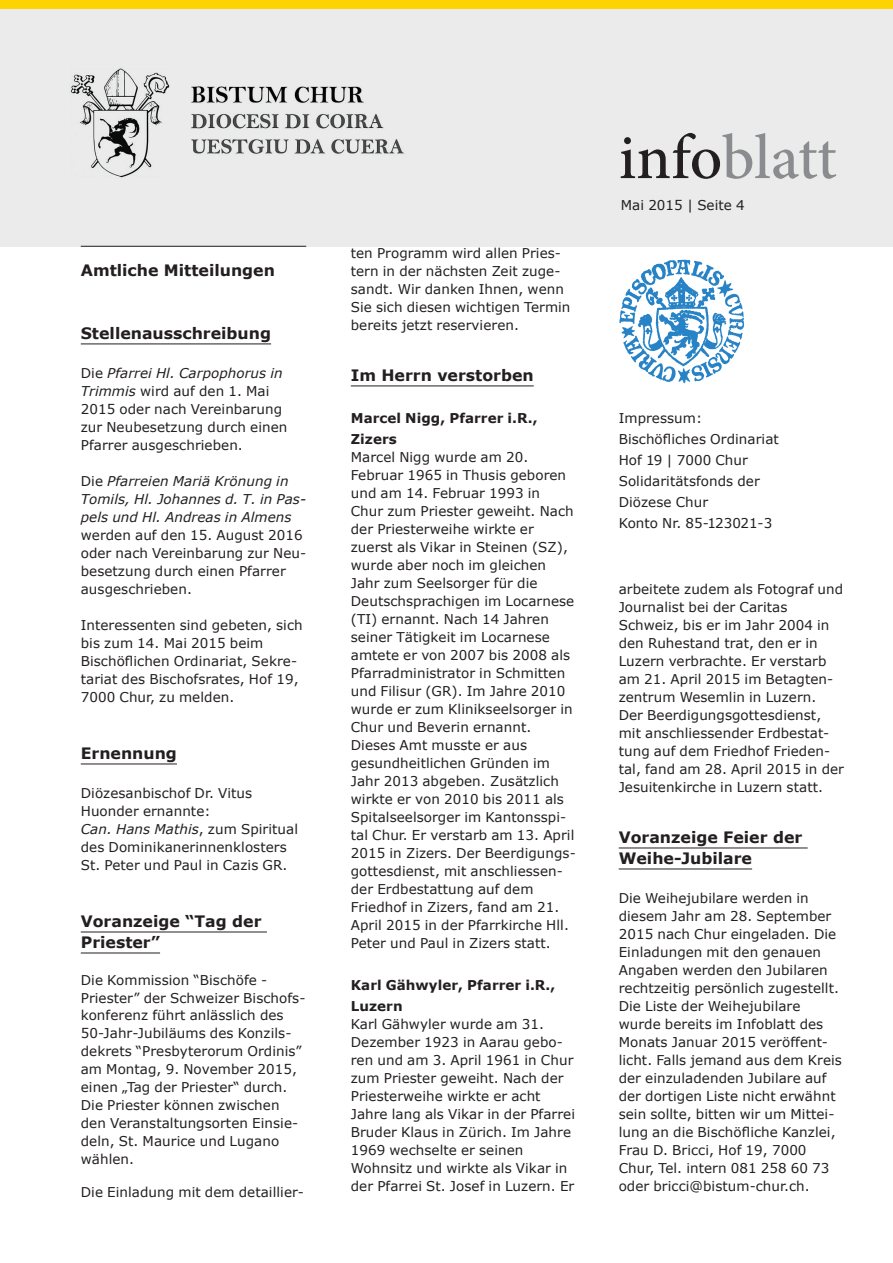
<style>
.page{position:relative;width:893px;height:1263px;background:#fff}
.page>*{position:absolute;margin:0;border:0;box-sizing:border-box;transform-origin:0 0}
.t1{font:500 63.6px "Minion Pro";letter-spacing:-.005em;color:#8a8c8f}
.t2{font:700 15.75px/21px "Verdana";color:#231f20}
.t3{font:13.5px/18px "Verdana";letter-spacing:.005em;color:#231f20}
.t4{font:italic 13.5px/18px "Verdana";letter-spacing:.005em;color:#231f20}
.t5{font:700 13.5px/21px "Verdana";letter-spacing:.005em;color:#231f20}
.s1{font-style:italic}
.s2{font-style:normal}
.s3{color:#231f20}
</style>
<div class="page">
<div style="left:0;top:9px;width:893px;height:238px;background:#eaebea"></div>
<hr style="left:81px;top:246px;width:225px;height:1px;background:#231f20">
<hr style="left:81px;top:344px;width:190px;height:1px;background:#231f20">
<hr style="left:81px;top:764px;width:96px;height:1px;background:#231f20">
<hr style="left:81px;top:932px;width:186px;height:1px;background:#231f20">
<hr style="left:81px;top:953px;width:79px;height:1px;background:#231f20">
<div style="left:0;top:0;width:893px;height:9px;background:#fed304"></div>
<hr style="left:351px;top:386px;width:183px;height:1px;background:#231f20">
<hr style="left:619px;top:848px;width:189px;height:1px;background:#231f20">
<hr style="left:619px;top:869px;width:133px;height:1px;background:#231f20">
<img style="left:619px;top:259px;width:125px;height:124px">
<p class="t2" style="left:81px;top:260px;width:196px">Amtliche Mitteilungen</p>
<p class="t2" style="left:81px;top:323px;width:192px">Stellenausschreibung</p>
<p class="t3" style="left:81px;top:364px;width:208px">Die <span class="s1">Pfarrei Hl. Carpophorus in<br>Trimmis</span> wird auf den 1. Mai<br>2015 oder nach Vereinbarung zur Neubesetzung durch einen<br>Pfarrer ausgeschrieben.</p>
<p class="t4" style="left:81px;top:472px;width:227px"><span class="s2">Die</span> Pfarreien Mariä Krönung in<br>Tomils, Hl. Johannes d. T. in Pas&shy;pels und Hl. Andreas in Almens</p>
<p class="t3" style="left:81px;top:526px;width:227px">werden auf den 15. August 2016 oder nach Vereinbarung zur Neu&shy;besetzung durch einen Pfarrer ausgeschrieben.</p>
<p class="t3" style="left:81px;top:616px;width:223px">Interessenten sind gebeten, sich bis zum 14. Mai 2015 beim<br>Bischöflichen Ordinariat, Sekre&shy;tariat des Bischofsrates, Hof 19,<br>7000 Chur, zu melden.</p>
<p class="t2" style="left:81px;top:743px;width:98px">Ernennung</p>
<p class="t3" style="left:81px;top:784px;width:219px">Diözesanbischof Dr. Vitus<br>Huonder ernannte:<br><span class="s1">Can. Hans Mathis</span>, zum Spiritual des Dominikanerinnenklosters<br>St. Peter und Paul in Cazis GR.</p>
<p class="t2" style="left:81px;top:911px;width:182px">Voranzeige “Tag der<br>Priester”</p>
<p class="t3" style="left:81px;top:970px;width:226px">Die Kommission “Bischöfe -<br>Priester” der Schweizer Bischofs&shy;konferenz führt anlässlich des<br>50-Jahr-Jubiläums des Konzils&shy;dekrets “Presbyterorum Ordinis” am Montag, 9. November 2015, einen „Tag der Priester“ durch.<br>Die Priester können zwischen den Veranstaltungsorten Einsie&shy;deln, St. Maurice und Lugano wählen.</p>
<p class="t3" style="left:81px;top:1183px;width:225px">Die Einladung mit dem detaillier-</p>
<p class="t3" style="left:351px;top:244px;width:221px">ten Programm wird allen Pries&shy;tern in der nächsten Zeit zuge&shy;sandt. Wir danken Ihnen, wenn<br>Sie sich diesen wichtigen Termin bereits jetzt reservieren.</p>
<p class="t2" style="left:351px;top:365px;width:184px">Im Herrn verstorben</p>
<p class="t5" style="left:351px;top:408px;width:188px">Marcel Nigg, Pfarrer i.R.,<br>Zizers</p>
<p class="t3" style="left:351px;top:448px;width:227px">Marcel Nigg wurde am 20.<br>Februar 1965 in Thusis geboren und am 14. Februar 1993 in<br>Chur zum Priester geweiht. Nach der Priesterweihe wirkte er zuerst als Vikar in Steinen (SZ), wurde aber noch im gleichen<br>Jahr zum Seelsorger für die<br>Deutschsprachigen im Locarnese (TI) ernannt. Nach 14 Jahren seiner Tätigkeit im Locarnese amtete er von 2007 bis 2008 als<br>Pfarradministrator in Schmitten und Filisur (GR). Im Jahre 2010 wurde er zum Klinikseelsorger in<br>Chur und Beverin ernannt.<br>Dieses Amt musste er aus gesundheitlichen Gründen im<br>Jahr 2013 abgeben. Zusätzlich wirkte er von 2010 bis 2011 als<br>Spitalseelsorger im Kantonsspi&shy;tal Chur. Er verstarb am 13. April<br>2015 in Zizers. Der Beerdigungs&shy;gottesdienst, mit anschliessen&shy;der Erdbestattung auf dem<br>Friedhof in Zizers, fand am 21.<br>April 2015 in der Pfarrkirche Hll.<br>Peter und Paul in Zizers statt.</p>
<p class="t5" style="left:351px;top:975px;width:206px">Karl Gähwyler, Pfarrer i.R.,<br>Luzern</p>
<p class="t3" style="left:351px;top:1015px;width:226px">Karl Gähwyler wurde am 31.<br>Dezember 1923 in Aarau gebo&shy;ren und am 3. April 1961 in Chur zum Priester geweiht. Nach der<br>Priesterweihe wirkte er acht<br>Jahre lang als Vikar in der Pfarrei<br>Bruder Klaus in Zürich. Im Jahre<br>1969 wechselte er seinen<br>Wohnsitz und wirkte als Vikar in der Pfarrei St. Josef in Luzern. Er</p>
<h1 class="t1" style="left:619px;top:115px;width:220px"><span class="s3">info</span>blatt</h1>
<p class="t3" style="left:621px;top:196px;width:125px">Mai 2015 | Seite 4</p>
<p class="t3" style="left:619px;top:408px;width:162px;line-height:21px">Impressum:<br>Bischöfliches Ordinariat<br>Hof 19 | 7000 Chur<br>Solidaritätsfonds der<br>Diözese Chur<br>Konto Nr. 85-123021-3</p>
<p class="t3" style="left:619px;top:580px;width:227px">arbeitete zudem als Fotograf und<br>Journalist bei der Caritas<br>Schweiz, bis er im Jahr 2004 in den Ruhestand trat, den er in<br>Luzern verbrachte. Er verstarb am 21. April 2015 im Betagten&shy;zentrum Wesemlin in Luzern.<br>Der Beerdigungsgottesdienst, mit anschliessender Erdbestat&shy;tung auf dem Friedhof Frieden&shy;tal, fand am 28. April 2015 in der<br>Jesuitenkirche in Luzern statt.</p>
<p class="t2" style="left:619px;top:827px;width:185px">Voranzeige Feier der<br>Weihe-Jubilare</p>
<p class="t3" style="left:619px;top:889px;width:225px">Die Weihejubilare werden in diesem Jahr am 28. September<br>2015 nach Chur eingeladen. Die<br>Einladungen mit den genauen<br>Angaben werden den Jubilaren rechtzeitig persönlich zugestellt.<br>Die Liste der Weihejubilare wurde bereits im Infoblatt des<br>Monats Januar 2015 veröffent&shy;licht. Falls jemand aus dem Kreis der einzuladenden Jubilare auf der dortigen Liste nicht erwähnt sein sollte, bitten wir um Mittei&shy;lung an die Bischöfliche Kanzlei,<br>Frau D. Bricci, Hof 19, 7000<br>Chur, Tel. intern 081 258 60 73 oder bricci@bistum-chur.ch.</p>
</div>
